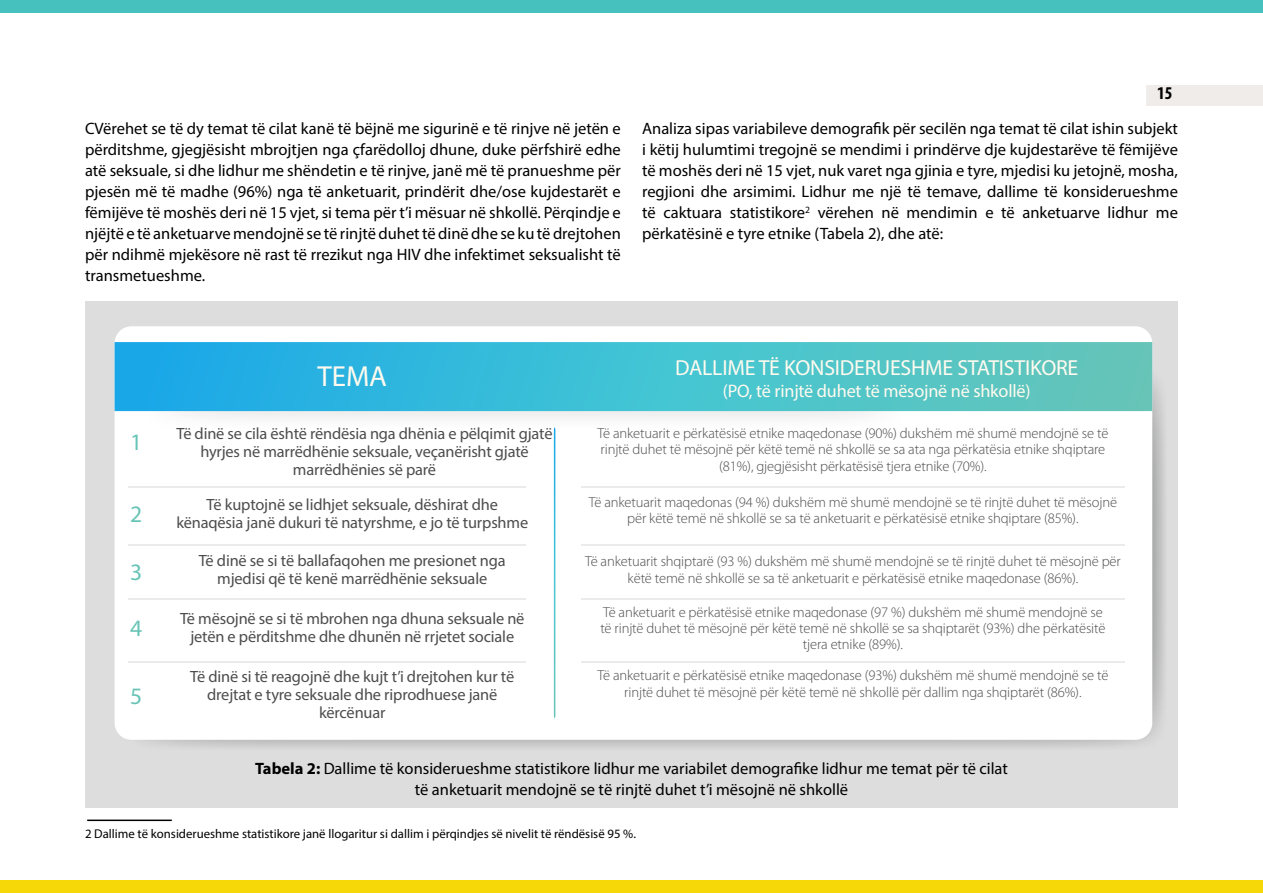
<style>
.page{position:relative;width:1263px;height:893px;background:#fff}
.page>*{position:absolute;margin:0;border:0;box-sizing:border-box;transform-origin:0 0}
.t1{font:29.1px "Myriad Pro";color:#fffaef}
.t2{font:23.55px "Myriad Pro";color:#68c4b6}
.t3{font:21.75px "Myriad Pro";letter-spacing:-.01em;color:#fffaef}
.t4{font:18.15px "Myriad Pro";letter-spacing:-.01em;color:#fffaef}
.t5{font:700 condensed 18px "Myriad Pro";color:#000}
.t6{font:16.5px/21px "Myriad Pro";color:#000;text-align:justify}
.t7{font:16.35px/18.1px "Myriad Pro";letter-spacing:-.01em;color:#4d4d4d;text-align:center}
.t8{font:300 14.55px/16.4px "Myriad Pro";letter-spacing:-.01em;color:#4d4d4d;text-align:center}
.t9{font:12.75px "Myriad Pro";color:#000}
.s1{font-weight:700}
</style>
<div class="page">
<hr style="left:87px;top:820px;width:85px;height:1px;background:#000">
<div style="left:0;top:880px;width:1263px;height:13px;background:#f6d809"></div>
<div style="left:0;top:0;width:1263px;height:13px;background:#46c1be"></div>
<div style="left:85px;top:301px;width:1093px;height:507px;background:#ddd"></div>
<svg style="left:123px;top:366px;width:1044px;height:385px"></svg>
<div style="left:115px;top:326px;width:1037px;height:414px;background:#fff;border-radius:17px"></div>
<div style="left:145px;top:348px;width:760px;height:81px;background:#f7f7f7"></div>
<svg style="left:115px;top:342px;width:1037px;height:69px;background:#3fbcd2"></svg>
<hr style="left:128px;top:486px;width:397px;height:1px;background:#b9bec2">
<hr style="left:128px;top:545px;width:397px;height:1px;background:#b9bec2">
<hr style="left:128px;top:599px;width:397px;height:1px;background:#b9bec2">
<hr style="left:128px;top:661px;width:397px;height:1px;background:#b9bec2">
<hr style="left:581px;top:486px;width:544px;height:1px;background:#b9bec2">
<hr style="left:581px;top:545px;width:544px;height:1px;background:#b9bec2">
<hr style="left:581px;top:599px;width:544px;height:1px;background:#b9bec2">
<hr style="left:581px;top:661px;width:544px;height:1px;background:#b9bec2">
<svg style="left:554px;top:427px;width:1px;height:291px"></svg>
<div style="left:1146px;top:85px;width:117px;height:21px;background:#efecea"></div>
<p class="t5" style="left:1157px;top:81px;width:17px">15</p>
<p class="t6" style="left:85px;top:118px;width:537px">СVërehet se të dy temat të cilat kanë të bëjnë me sigurinë e të rinjve në jetën e përditshme, gjegjësisht mbrojtjen nga çfarëdolloj dhune, duke përfshirë edhe atë seksuale, si dhe lidhur me shëndetin e të rinjve, janë më të pranueshme për pjesën më të madhe (96%) nga të anketuarit, prindërit dhe/ose kujdestarët e fëmijëve të moshës deri në 15 vjet, si tema për t’i mësuar në shkollë. Përqindje e njëjtë e të anketuarve mendojnë se të rinjtë duhet të dinë dhe se ku të drejtohen për ndihmë mjekësore në rast të rrezikut nga HIV dhe infektimet seksualisht të transmetueshme.</p>
<p class="t6" style="left:642px;top:118px;width:537px">Analiza sipas variabileve demografik për secilën nga temat të cilat ishin subjekt i këtij hulumtimi tregojnë se mendimi i prindërve dje kujdestarëve të fëmijëve të moshës deri në 15 vjet, nuk varet nga gjinia e tyre, mjedisi ku jetojnë, mosha, regjioni dhe arsimimi. Lidhur me një të temave, dallime të konsiderueshme të caktuara statistikore<sup>2</sup> vërehen në mendimin e të anketuarve lidhur me përkatësinë e tyre etnike (Tabela 2), dhe atë:</p>
<h2 class="t2" style="left:130px;top:428px;width:14px">1</h2>
<h2 class="t2" style="left:130px;top:500px;width:14px">2</h2>
<h2 class="t2" style="left:130px;top:558px;width:14px">3</h2>
<h2 class="t2" style="left:130px;top:613px;width:14px">4</h2>
<h2 class="t2" style="left:130px;top:681px;width:14px">5</h2>
<h1 class="t1" style="left:317px;top:359px;width:71px">TEMA</h1>
<h3 class="t3" style="left:675px;top:354px;width:405px">DALLIME TË KONSIDERUESHME STATISTIKORE</h3>
<p class="t4" style="left:723px;top:380px;width:309px">(PO, të rinjtë duhet të mësojnë në shkollë)</p>
<p class="t7" style="left:177px;top:424px;width:377px">Të dinë se cila është rëndësia nga dhënia e pëlqimit gjatë hyrjes në marrëdhënie seksuale, veçanërisht gjatë marrëdhënies së parë</p>
<p class="t8" style="left:597px;top:425px;width:512px">Të anketuarit e përkatësisë etnike maqedonase (90%) dukshëm më shumë mendojnë se të rinjtë duhet të mësojnë për këtë temë në shkollë se sa ata nga përkatësia etnike shqiptare (81%), gjegjësisht përkatësisë tjera etnike (70%).</p>
<p class="t8" style="left:589px;top:494px;width:530px">Të anketuarit maqedonas (94 %) dukshëm më shumë mendojnë se të rinjtë duhet të mësojnë për këtë temë në shkollë se sa të anketuarit e përkatësisë etnike shqiptare (85%).</p>
<p class="t8" style="left:585px;top:554px;width:537px">Të anketuarit shqiptarë (93 %) dukshëm më shumë mendojnë se të rinjtë duhet të mësojnë për këtë temë në shkollë se sa të anketuarit e përkatësisë etnike maqedonase (86%).</p>
<p class="t7" style="left:176px;top:495px;width:353px">Të kuptojnë se lidhjet seksuale, dëshirat dhe kënaqësia janë dukuri të natyrshme, e jo të turpshme</p>
<p class="t7" style="left:199px;top:551px;width:308px">Të dinë se si të ballafaqohen me presionet nga mjedisi që të kenë marrëdhënie seksuale</p>
<p class="t7" style="left:180px;top:609px;width:346px">Të mësojnë se si të mbrohen nga dhuna seksuale në jetën e përditshme dhe dhunën në rrjetet sociale</p>
<p class="t7" style="left:190px;top:667px;width:325px">Të dinë si të reagojnë dhe kujt t’i drejtohen kur të drejtat e tyre seksuale dhe riprodhuese janë kërcënuar</p>
<p class="t8" style="left:600px;top:604px;width:507px">Të anketuarit e përkatësisë etnike maqedonase (97 %) dukshëm më shumë mendojnë se të rinjtë duhet të mësojnë për këtë temë në shkollë se sa shqiptarët (93%) dhe përkatësitë tjera etnike (89%).</p>
<p class="t8" style="left:597px;top:667px;width:512px">Të anketuarit e përkatësisë etnike maqedonase (93%) dukshëm më shumë mendojnë se të rinjtë duhet të mësojnë për këtë temë në shkollë për dallim nga shqiptarët (86%).</p>
<p class="t6" style="left:255px;top:757px;width:754px;text-align:center"><span class="s1">Tabela 2:</span> Dallime të konsiderueshme statistikore lidhur me variabilet demografike lidhur me temat për të cilat të anketuarit mendojnë se të rinjtë duhet t’i mësojnë në shkollë</p>
<p class="t9" style="left:85px;top:825px;width:552px">2 Dallime të konsiderueshme statistikore janë llogaritur si dallim i përqindjes së nivelit të rëndësisë 95 %.</p>
</div>
